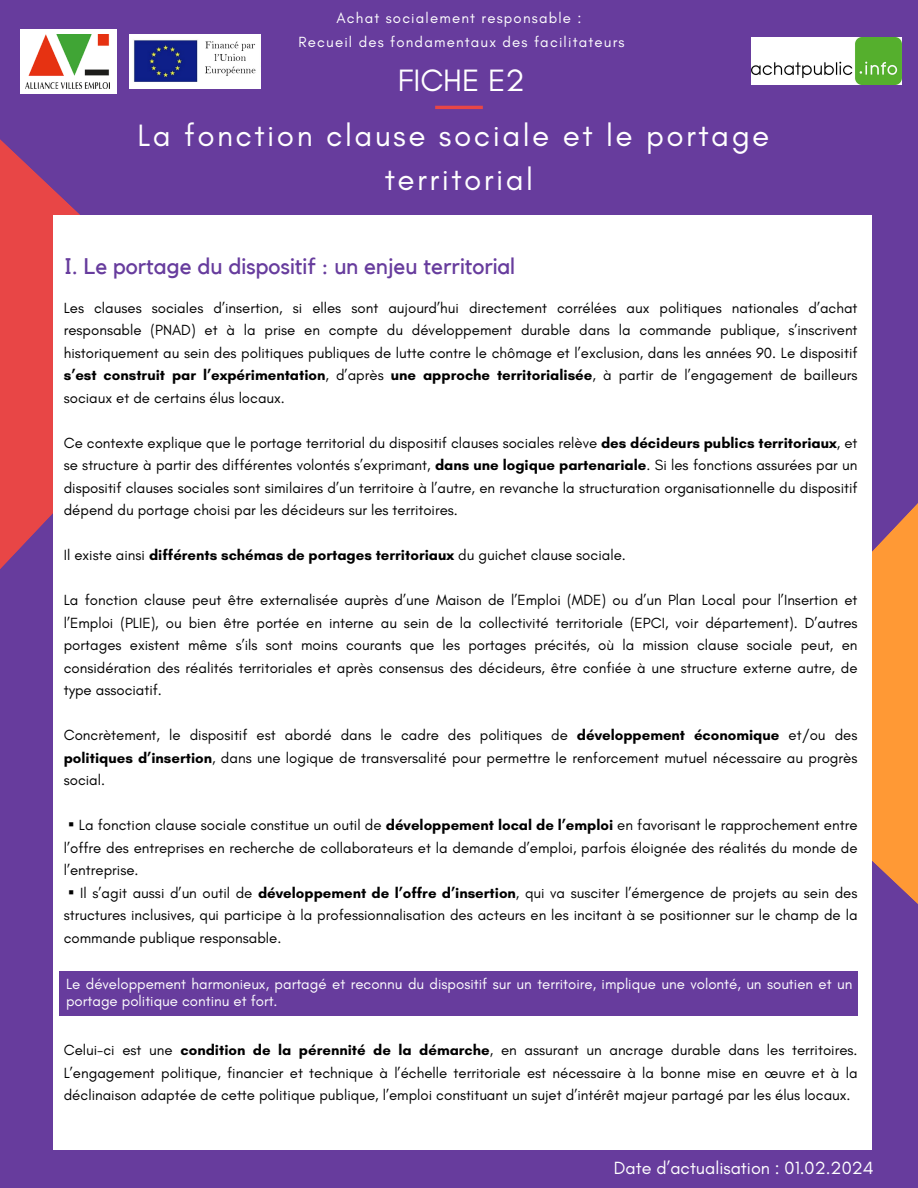
<style>
.page{position:relative;width:918px;height:1188px;background:#673c9d}
.page>*{position:absolute;margin:0;border:0;box-sizing:border-box;transform-origin:0 0}
.t1{font:31.5px "Glacial Indifference";letter-spacing:.08em;color:#fff}
.t2{font:22.5px "Kollektif";color:#673c9d}
.t3{font:18px "Glacial Indifference";color:#fff}
.t4{font:15px/22.5px "Glacial Indifference";color:#000;text-align:justify}
.t5{font:15px/17.5px "Glacial Indifference";color:#fff}
.t6{font:700 15px "Glacial Indifference";color:#000}
.t7{font:15px "Glacial Indifference";letter-spacing:.08em;color:#fff}
.s1{font-weight:700}
.s2{font-weight:400}
.s3{font-family:"Noto Sans CJ Ksc"}
</style>
<div class="page">
<svg style="left:718px;top:503px;width:200px;height:647px;fill:#ff9935"></svg>
<svg style="left:0;top:34px;width:130px;height:535px;fill:#e84646"></svg>
<div style="left:53px;top:215px;width:819px;height:934px;background:#fff"></div>
<hr style="left:435px;top:106px;width:48px;height:3px;background:#e84646">
<div style="left:60px;top:971px;width:798px;height:45px;background:#673c9d"></div>
<div style="left:20px;top:29px;width:97px;height:64px;background:#fff"></div>
<img style="left:25px;top:34px;width:85px;height:54px">
<img style="left:751px;top:38px;width:150px;height:47px">
<img style="left:130px;top:34px;width:131px;height:55px">
<p class="t7" style="left:336px;top:9px;width:247px">Achat socialement responsable :</p>
<p class="t7" style="left:299px;top:33px;width:328px">Recueil des fondamentaux des facilitateurs</p>
<p class="t1" style="left:398px;top:61px;width:129px">FICHE E2</p>
<p class="t1" style="left:138px;top:117px;width:633px">La fonction clause sociale et le portage</p>
<p class="t1" style="left:385px;top:160px;width:150px">territorial</p>
<p class="t2" style="left:64px;top:255px;width:453px">I. Le portage du dispositif : un enjeu territorial</p>
<p class="t4" style="left:64px;top:296px;width:795px">Les clauses sociales d’insertion, si elles sont aujourd’hui directement corrélées aux politiques nationales d’achat responsable (PNAD) et à la prise en compte du développement durable dans la commande publique, s’inscrivent historiquement au sein des politiques publiques de lutte contre le chômage et l’exclusion, dans les années 90. Le dispositif <span class="s1">s’est construit par l’expérimentation</span>, d’après <span class="s1">une approche territorialisée</span>, à partir de l’engagement de bailleurs sociaux et de certains élus locaux.</p>
<p class="t4" style="left:64px;top:431px;width:795px">Ce contexte explique que le portage territorial du dispositif clauses sociales relève <span class="s1">des décideurs publics territoriaux</span>, et se structure à partir des différentes volontés s’exprimant, <span class="s1">dans une logique partenariale</span>. Si les fonctions assurées par un dispositif clauses sociales sont similaires d’un territoire à l’autre, en revanche la structuration organisationnelle du dispositif dépend du portage choisi par les décideurs sur les territoires.</p>
<p class="t6" style="left:64px;top:546px;width:564px"><span class="s2">Il existe ainsi</span> différents schémas de portages territoriaux <span class="s2">du guichet clause sociale.</span></p>
<p class="t4" style="left:64px;top:589px;width:795px">La fonction clause peut être externalisée auprès d’une Maison de l’Emploi (MDE) ou d’un Plan Local pour l’Insertion et l’Emploi (PLIE), ou bien être portée en interne au sein de la collectivité territoriale (EPCI, voir département). D’autres portages existent même s’ils sont moins courants que les portages précités, où la mission clause sociale peut, en considération des réalités territoriales et après consensus des décideurs, être confiée à une structure externe autre, de type associatif.</p>
<p class="t4" style="left:64px;top:724px;width:795px">Concrètement, le dispositif est abordé dans le cadre des politiques de <span class="s1">développement économique</span> et/ou des <span class="s1">politiques d’insertion</span>, dans une logique de transversalité pour permettre le renforcement mutuel nécessaire au progrès social.</p>
<h2 class="t4" style="left:64px;top:814px;width:795px"><span class="s3">▪</span>La fonction clause sociale constitue un outil de <span class="s1">développement local de l’emploi</span> en favorisant le rapprochement entre l’offre des entreprises en recherche de collaborateurs et la demande d’emploi, parfois éloignée des réalités du monde de l’entreprise.</h2>
<p class="t4" style="left:64px;top:881px;width:795px"><span class="s3">▪</span>Il s’agit aussi d’un outil de <span class="s1">développement de l’offre d’insertion</span>, qui va susciter l’émergence de projets au sein des structures inclusives, qui participe à la professionnalisation des acteurs en les incitant à se positionner sur le champ de la commande publique responsable.</p>
<p class="t5" style="left:66px;top:975px;width:788px">Le développement harmonieux, partagé et reconnu du dispositif sur un territoire, implique une volonté, un soutien et un portage politique continu et fort.</p>
<p class="t4" style="left:64px;top:1039px;width:795px">Celui-ci est une <span class="s1">condition de la pérennité de la démarche</span>, en assurant un ancrage durable dans les territoires.<br>L’engagement politique, financier et technique à l’échelle territoriale est nécessaire à la bonne mise en œuvre et à la déclinaison adaptée de cette politique publique, l’emploi constituant un sujet d’intérêt majeur partagé par les élus locaux.</p>
<p class="t3" style="left:614px;top:1156px;width:261px">Date d’actualisation : 01.02.2024</p>
</div>
